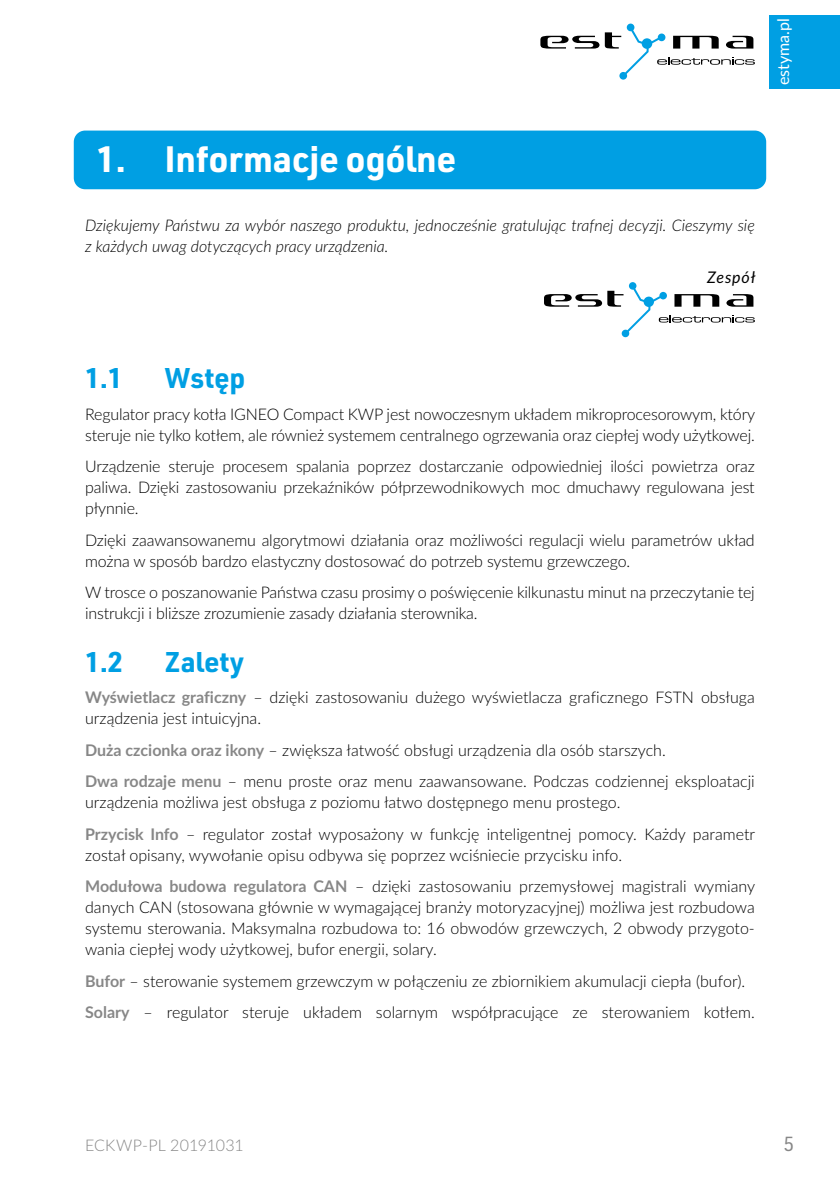
<style>
.page{position:relative;width:840px;height:1191px;background:#fff}
.page>*{position:absolute;margin:0;border:0;box-sizing:border-box;transform-origin:0 0}
.t1{font:700 36px "URWDIN";letter-spacing:-.01em;color:#fff}
.t2{font:700 28px "URWDIN";letter-spacing:-.005em;color:#009fe3}
.t3{font:20px "URWDIN";color:#878787}
.t4{font:300 16px/21px "Lato";letter-spacing:-.01em;color:#000}
.t5{font:italic 300 16px/21px "Lato";color:#000}
.t6{font:300 16px "Lato";letter-spacing:.005em;color:#878787}
.t7{font:16px "Lato";color:#fff}
.t8{font:italic 16px "Lato";letter-spacing:.05em;color:#000}
.s1{font-weight:700;color:#878787}
</style>
<div class="page">
<svg style="left:540px;top:24px;width:214px;height:56px"></svg>
<div style="left:768px;top:15px;width:71px;height:73px;background:#009fe3"></div>
<svg style="left:607px;top:282px;width:147px;height:55px"></svg>
<svg style="left:544px;top:294px;width:57px;height:13px"></svg>
<div style="left:74px;top:131px;width:691px;height:58px;background:#009fe3;border-radius:11px"></div>
<p class="t7" style="left:771px;top:85px;width:68px;rotate:-90deg">estyma.pl</p>
<p class="t1" style="left:96px;top:134px;width:361px">1. Informacje ogólne</p>
<p class="t5" style="left:85px;top:214px;width:670px">Dziękujemy Państwu za wybór naszego produktu, jednocześnie gratulując trafnej decyzji. Cieszymy się z każdych uwag dotyczących pracy urządzenia.</p>
<p class="t8" style="left:707px;top:266px;width:49px">Zespół</p>
<p class="t2" style="left:85px;top:359px;width:39px">1.1</p>
<p class="t2" style="left:164px;top:359px;width:82px">Wstęp</p>
<p class="t4" style="left:85px;top:403px;width:671px">Regulator pracy kotła IGNEO Compact KWP jest nowoczesnym układem mikroprocesorowym, który steruje nie tylko kotłem, ale również systemem centralnego ogrzewania oraz ciepłej wody użytkowej.</p>
<p class="t4" style="left:85px;top:455px;width:670px;text-align:justify">Urządzenie steruje procesem spalania poprzez dostarczanie odpowiedniej ilości powietrza oraz paliwa. Dzięki zastosowaniu przekaźników półprzewodnikowych moc dmuchawy regulowana jest płynnie.</p>
<p class="t4" style="left:85px;top:529px;width:670px">Dzięki zaawansowanemu algorytmowi działania oraz możliwości regulacji wielu parametrów układ można w sposób bardzo elastyczny dostosować do potrzeb systemu grzewczego.</p>
<p class="t4" style="left:85px;top:581px;width:670px">W trosce o poszanowanie Państwa czasu prosimy o poświęcenie kilkunastu minut na przeczytanie tej instrukcji i bliższe zrozumienie zasady działania sterownika.</p>
<p class="t2" style="left:85px;top:642px;width:39px">1.2</p>
<p class="t2" style="left:164px;top:642px;width:81px">Zalety</p>
<p class="t4" style="left:85px;top:686px;width:670px"><span class="s1">Wyświetlacz graficzny</span> – dzięki zastosowaniu dużego wyświetlacza graficznego FSTN obsługa urządzenia jest intuicyjna.</p>
<p class="t4" style="left:85px;top:739px;width:582px"><span class="s1">Duża czcionka oraz ikony</span> – zwiększa łatwość obsługi urządzenia dla osób starszych.</p>
<p class="t4" style="left:85px;top:770px;width:670px"><span class="s1">Dwa rodzaje menu</span> – menu proste oraz menu zaawansowane. Podczas codziennej eksploatacji urządzenia możliwa jest obsługa z poziomu łatwo dostępnego menu prostego.</p>
<p class="t4" style="left:85px;top:823px;width:671px"><span class="s1">Przycisk Info</span> – regulator został wyposażony w funkcję inteligentnej pomocy. Każdy parametr został opisany, wywołanie opisu odbywa się poprzez wciśniecie przycisku info.</p>
<p class="t4" style="left:85px;top:875px;width:671px;text-align:justify"><span class="s1">Modułowa budowa regulatora CAN</span> – dzięki zastosowaniu przemysłowej magistrali wymiany danych CAN (stosowana głównie w wymagającej branży motoryzacyjnej) możliwa jest rozbudowa systemu sterowania. Maksymalna rozbudowa to: 16 obwodów grzewczych, 2 obwody przygoto&shy;wania ciepłej wody użytkowej, bufor energii, solary.</p>
<p class="t4" style="left:85px;top:970px;width:661px"><span class="s1">Bufor</span> – sterowanie systemem grzewczym w połączeniu ze zbiornikiem akumulacji ciepła (bufor).</p>
<p class="t4" style="left:85px;top:1001px;width:670px"><span class="s1">Solary</span> – regulator steruje układem solarnym współpracujące ze sterowaniem kotłem.</p>
<p class="t6" style="left:85px;top:1133px;width:160px">ECKWP-PL 20191031</p>
<p class="t3" style="left:783px;top:1131px;width:12px">5</p>
</div>
